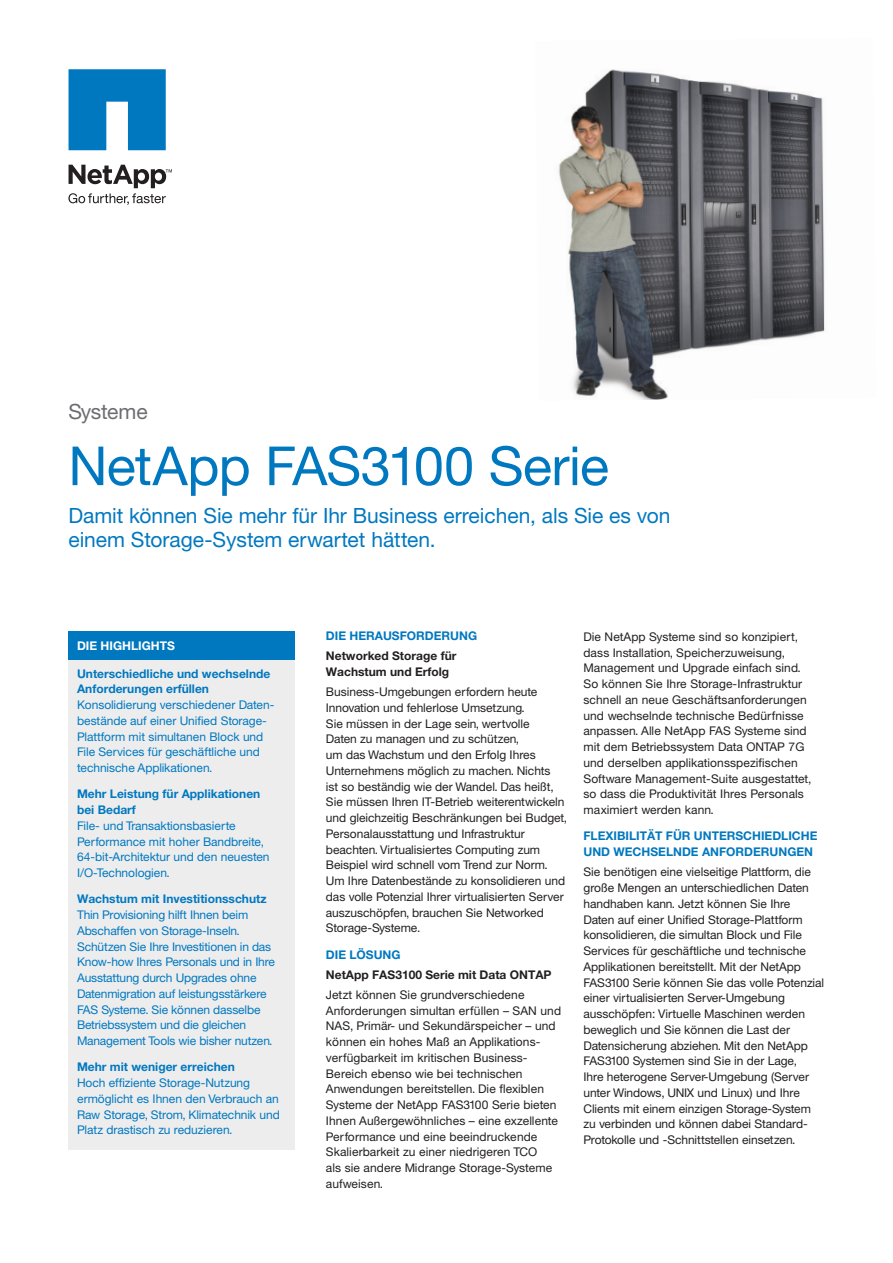
<style>
.page{position:relative;width:893px;height:1263px;background:#fff}
.page>*{position:absolute;margin:0;border:0;box-sizing:border-box;transform-origin:0 0}
.t1{font:54px "Helvetica Neue";letter-spacing:-.015em;color:#0078c0}
.t2{font:21px/24px "Helvetica Neue";color:#0078c0}
.t3{font:21px "Helvetica Neue";letter-spacing:-.015em;color:#6c6d70}
.t4{font:12px/15.8px "Helvetica Neue";color:#231f20}
.t5{font:12px/15.8px "Helvetica Neue";letter-spacing:-.01em;color:#0078c0}
.t6{font:700 12px/15.8px "Helvetica Neue LT Pro";color:#0078c0}
.t7{font:700 12px/15.8px "Helvetica Neue LT Pro";color:#231f20}
.t8{font:700 12px "Helvetica Neue LT Pro";color:#fff}
</style>
<div class="page">
<svg style="left:69px;top:69px;width:97px;height:81px;background:#238ac8"></svg>
<svg style="left:68px;top:165px;width:104px;height:40px"></svg>
<div style="left:68px;top:632px;width:227px;height:29px;background:#0078c0"></div>
<div style="left:68px;top:661px;width:227px;height:489px;background:#ededee"></div>
<img style="left:558px;top:69px;width:267px;height:331px">
<h2 class="t3" style="left:68px;top:404px;width:81px">Systeme</h2>
<h1 class="t1" style="left:68px;top:447px;width:542px">NetApp FAS3100 Serie</h1>
<h2 class="t2" style="left:68px;top:505px;width:604px">Damit können Sie mehr für Ihr Business erreichen, als Sie es von einem Storage-System erwartet hätten.</h2>
<p class="t8" style="left:77px;top:642px;width:99px">DIE HIGHLIGHTS</p>
<p class="t6" style="left:77px;top:667px;width:195px">Unterschiedliche und wechselnde<br>Anforderungen erfüllen</p>
<p class="t5" style="left:77px;top:698px;width:199px">Konsolidierung verschiedener Daten&shy;bestände auf einer Unified Storage-Plattform mit simultanen Block und File Services für geschäftliche und technische Applikationen.</p>
<p class="t6" style="left:77px;top:788px;width:185px">Mehr Leistung für Applikationen bei Bedarf</p>
<p class="t5" style="left:77px;top:819px;width:194px">File- und Transaktionsbasierte<br>Performance mit hoher Bandbreite,<br>64-bit-Architektur und den neuesten<br>I/O-Technologien.</p>
<p class="t6" style="left:77px;top:893px;width:191px">Wachstum mit Investitionsschutz</p>
<p class="t5" style="left:77px;top:908px;width:199px">Thin Provisioning hilft Ihnen beim Abschaffen von Storage-Inseln.<br>Schützen Sie Ihre Investitionen in das Know-how Ihres Personals und in Ihre Ausstattung durch Upgrades ohne Datenmigration auf leistungsstärkere FAS Systeme. Sie können dasselbe Betriebssystem und die gleichen Management Tools wie bisher nutzen.</p>
<p class="t6" style="left:77px;top:1061px;width:159px">Mehr mit weniger erreichen</p>
<p class="t5" style="left:77px;top:1076px;width:204px">Hoch effiziente Storage-Nutzung ermöglicht es Ihnen den Verbrauch an Raw Storage, Strom, Klimatechnik und Platz drastisch zu reduzieren.</p>
<p class="t6" style="left:326px;top:629px;width:153px">DIE HERAUSFORDERUNG</p>
<p class="t7" style="left:326px;top:649px;width:132px">Networked Storage für<br>Wachstum und Erfolg</p>
<p class="t4" style="left:326px;top:685px;width:243px">Business-Umgebungen erfordern heute Innovation und fehlerlose Umsetzung.<br>Sie müssen in der Lage sein, wertvolle<br>Daten zu managen und zu schützen,<br>um das Wachstum und den Erfolg Ihres Unternehmens möglich zu machen. Nichts<br>ist so beständig wie der Wandel. Das heißt, Sie müssen Ihren IT-Betrieb weiterentwickeln und gleichzeitig Beschränkungen bei Budget, Personalausstattung und Infrastruktur beachten. Virtualisiertes Computing zum Beispiel wird schnell vom Trend zur Norm.<br>Um Ihre Datenbestände zu konsolidieren und das volle Potenzial Ihrer virtualisierten Server auszuschöpfen, brauchen Sie Networked Storage-Systeme.</p>
<p class="t6" style="left:326px;top:948px;width:76px">DIE LÖSUNG</p>
<p class="t7" style="left:326px;top:968px;width:227px">NetApp FAS3100 Serie mit Data ONTAP</p>
<p class="t4" style="left:326px;top:988px;width:237px">Jetzt können Sie grundverschiedene Anforderungen simultan erfüllen – SAN und NAS, Primär- und Sekundärspeicher – und können ein hohes Maß an Applikations&shy;verfügbarkeit im kritischen Business-Bereich ebenso wie bei technischen Anwendungen bereitstellen. Die flexiblen Systeme der NetApp FAS3100 Serie bieten Ihnen Außergewöhnliches – eine exzellente Performance und eine beeindruckende Skalierbarkeit zu einer niedrigeren TCO<br>als sie andere Midrange Storage-Systeme aufweisen.</p>
<p class="t4" style="left:583px;top:630px;width:230px">Die NetApp Systeme sind so konzipiert, dass Installation, Speicherzuweisung, Management und Upgrade einfach sind.<br>So können Sie Ihre Storage-Infrastruktur schnell an neue Geschäftsanforderungen und wechselnde technische Bedürfnisse anpassen. Alle NetApp FAS Systeme sind mit dem Betriebssystem Data ONTAP 7G und derselben applikationsspezifischen Software Management-Suite ausgestattet, so dass die Produktivität Ihres Personals maximiert werden kann.</p>
<p class="t6" style="left:583px;top:830px;width:235px">FLEXIBILITÄT FÜR UNTERSCHIEDLICHE<br>UND WECHSELNDE ANFORDERUNGEN</p>
<p class="t4" style="left:583px;top:866px;width:242px">Sie benötigen eine vielseitige Plattform, die große Mengen an unterschiedlichen Daten handhaben kann. Jetzt können Sie Ihre Daten auf einer Unified Storage-Plattform konsolidieren, die simultan Block und File Services für geschäftliche und technische Applikationen bereitstellt. Mit der NetApp FAS3100 Serie können Sie das volle Potenzial einer virtualisierten Server-Umgebung ausschöpfen: Virtuelle Maschinen werden beweglich und Sie können die Last der Datensicherung abziehen. Mit den NetApp FAS3100 Systemen sind Sie in der Lage,<br>Ihre heterogene Server-Umgebung (Server unter Windows, UNIX und Linux) und Ihre Clients mit einem einzigen Storage-System zu verbinden und können dabei Standard-Protokolle und -Schnittstellen einsetzen.</p>
</div>
